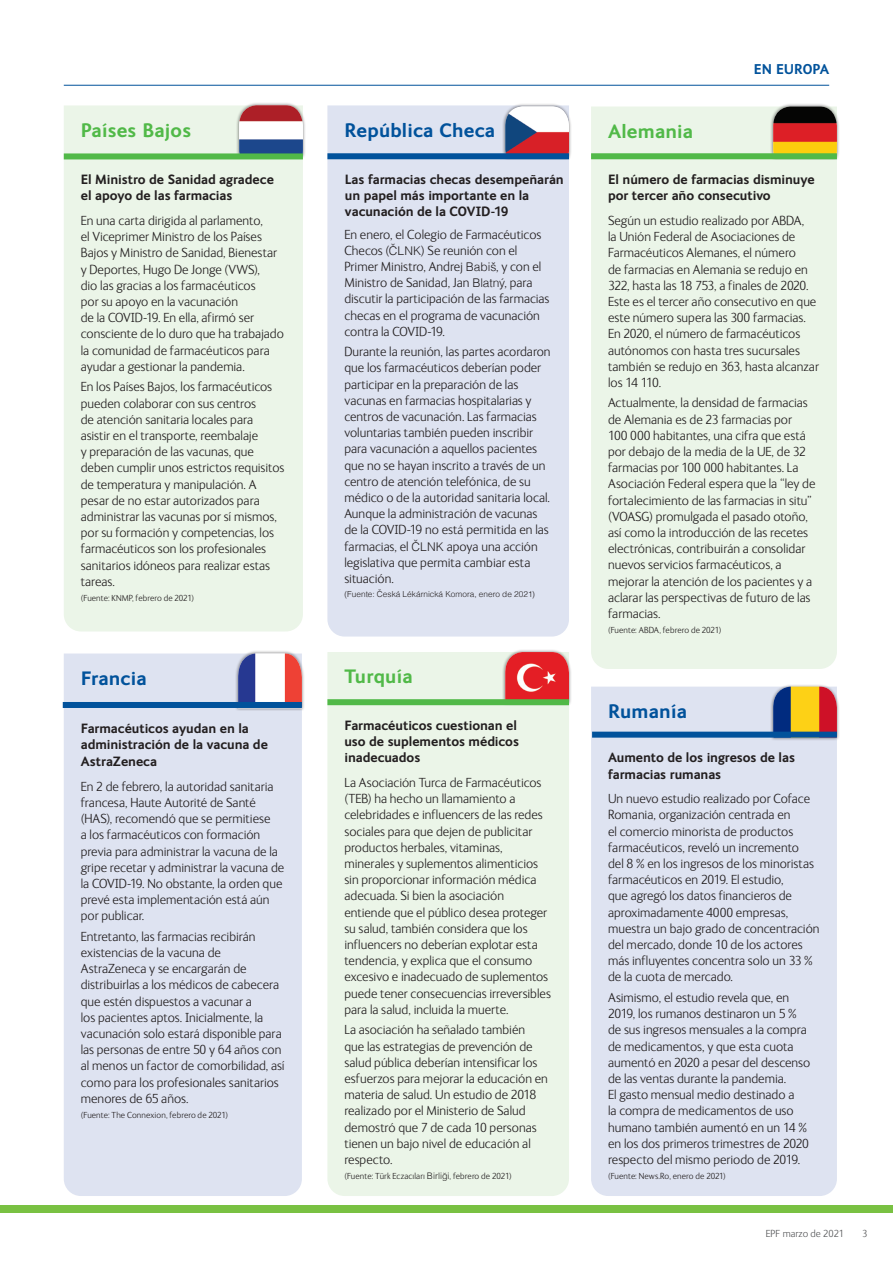
<style>
.page{position:relative;width:893px;height:1263px;background:#fff}
.page>*{position:absolute;margin:0;border:0;box-sizing:border-box;transform-origin:0 0}
.COUNTRY_HEADING_BLUE{font:700 19.5px "FS Ingrid";letter-spacing:.01em;color:#01529b}
.COUNTRY_HEADING_GREE{font:700 19.5px "FS Ingrid";letter-spacing:.01em;color:#51b948}
.t1{font:700 14.25px "FS Ingrid";letter-spacing:-.005em;color:#01529b}
.MAIN_BODY{font:300 13.5px/16.2px "FS Ingrid";color:#231f20}
.MAIN_BODY_BOLD{font:700 13.5px/16.2px "FS Ingrid";letter-spacing:-.005em;color:#231f20}
.t2{font:300 10.5px "FS Ingrid";color:#57585a}
.MAIN_BODY-2{font:300 9px "FS Ingrid";letter-spacing:.01em;color:#231f20}
.SOURCE{font:300 9px "FS Ingrid";letter-spacing:.015em;color:#231f20}
.SOURCE-2{font:300 8.25px "Helvetica";letter-spacing:.005em;color:#231f20}
.s1{font-family:"Helvetica";font-size:12px}
.s2{font-family:"Helvetica"}
</style>
<div class="page">
<hr style="left:64px;top:85px;width:765px;height:1px;background:#01529b">
<div style="left:0;top:1205px;width:893px;height:8px;background:#79c142"></div>
<div style="left:64px;top:653px;width:238px;height:543px;background:#dee3f1"></div>
<div style="left:235px;top:651px;width:70px;height:60px;background:#231f20;opacity:.5"></div>
<img style="left:238px;top:653px;width:64px;height:49px">
<div style="left:327px;top:652px;width:242px;height:544px;background:#ebf5e8"></div>
<div style="left:591px;top:106px;width:246px;height:563px;background:#ebf5e8"></div>
<div style="left:770px;top:104px;width:70px;height:56px;background:#231f20;opacity:.5"></div>
<img style="left:773px;top:106px;width:64px;height:47px">
<div style="left:591px;top:153px;width:246px;height:6px;background:#51b948"></div>
<div style="left:64px;top:105px;width:239px;height:526px;background:#ebf5e8"></div>
<div style="left:236px;top:102px;width:70px;height:57px;background:#231f20;opacity:.5"></div>
<img style="left:239px;top:105px;width:64px;height:48px">
<div style="left:64px;top:153px;width:239px;height:6px;background:#51b948"></div>
<div style="left:63px;top:702px;width:239px;height:6px;background:#01529b"></div>
<div style="left:591px;top:687px;width:246px;height:509px;background:#dee3f1"></div>
<div style="left:770px;top:684px;width:70px;height:56px;background:#231f20;opacity:.5"></div>
<img style="left:773px;top:687px;width:64px;height:45px">
<div style="left:592px;top:732px;width:245px;height:6px;background:#01529b"></div>
<div style="left:502px;top:649px;width:70px;height:57px;background:#231f20;opacity:.5"></div>
<img style="left:505px;top:652px;width:64px;height:47px">
<div style="left:327px;top:105px;width:242px;height:531px;background:#dee3f1"></div>
<div style="left:502px;top:104px;width:70px;height:56px;background:#231f20;opacity:.5"></div>
<img style="left:505px;top:106px;width:64px;height:47px">
<div style="left:327px;top:153px;width:242px;height:6px;background:#01529b"></div>
<div style="left:327px;top:699px;width:242px;height:6px;background:#51b948"></div>
<p class="COUNTRY_HEADING_GREE" style="left:81px;top:119px;width:112px">Países Bajos</p>
<p class="MAIN_BODY_BOLD" style="left:81px;top:171px;width:195px">El Ministro de Sanidad agradece el apoyo de las farmacias</p>
<p class="MAIN_BODY" style="left:81px;top:213px;width:205px">En una carta dirigida al parlamento,<br>el Viceprimer Ministro de los Países Bajos y Ministro de Sanidad, Bienestar y Deportes, Hugo De Jonge (VWS),<br>dio las gracias a los farmacéuticos<br>por su apoyo en la vacunación<br>de la COVID-19. En ella, afirmó ser consciente de lo duro que ha trabajado la comunidad de farmacéuticos para ayudar a gestionar la pandemia.</p>
<p class="MAIN_BODY" style="left:81px;top:379px;width:205px">En los Países Bajos, los farmacéuticos pueden colaborar con sus centros<br>de atención sanitaria locales para asistir en el transporte, reembalaje<br>y preparación de las vacunas, que deben cumplir unos estrictos requisitos de temperatura y manipulación. A pesar de no estar autorizados para administrar las vacunas por sí mismos, por su formación y competencias, los farmacéuticos son los profesionales sanitarios idóneos para realizar estas tareas.</p>
<p class="MAIN_BODY-2" style="left:81px;top:593px;width:115px">(Fuente: KNMP, febrero de 2021)</p>
<p class="COUNTRY_HEADING_BLUE" style="left:81px;top:667px;width:67px">Francia</p>
<p class="MAIN_BODY_BOLD" style="left:81px;top:720px;width:189px;line-height:16.6px">Farmacéuticos ayudan en la administración de la vacuna de<br>AstraZeneca</p>
<p class="MAIN_BODY" style="left:81px;top:778px;width:205px">En 2 de febrero, la autoridad sanitaria francesa, Haute Autorité de Santé (HAS), recomendó que se permitiese<br>a los farmacéuticos con formación previa para administrar la vacuna de la gripe recetar y administrar la vacuna de la COVID-19. No obstante, la orden que prevé esta implementación está aún por publicar.</p>
<p class="MAIN_BODY" style="left:81px;top:928px;width:206px">Entretanto, las farmacias recibirán existencias de la vacuna de AstraZeneca y se encargarán de distribuirlas a los médicos de cabecera que estén dispuestos a vacunar a<br>los pacientes aptos. Inicialmente, la vacunación solo estará disponible para las personas de entre 50 y 64 años con al menos un factor de comorbilidad, así como para los profesionales sanitarios menores de 65 años.</p>
<p class="SOURCE" style="left:81px;top:1110px;width:149px">(Fuente: The Connexion, febrero de 2021)</p>
<p class="COUNTRY_HEADING_BLUE" style="left:344px;top:119px;width:152px">República Checa</p>
<p class="MAIN_BODY_BOLD" style="left:345px;top:171px;width:220px">Las farmacias checas desempeñarán un papel más importante en la vacunación de la COVID-19</p>
<p class="MAIN_BODY" style="left:344px;top:226px;width:207px">En enero, el Colegio de Farmacéuticos Checos (<span class="s1">ČLNK</span>) Se reunión con el Primer Ministro, Andrej <span class="s1">Babiš</span>, y con el Ministro de Sanidad, Jan <span class="s1">Blatný</span>, para discutir la participación de las farmacias checas en el programa de vacunación contra la COVID-19.</p>
<p class="MAIN_BODY" style="left:344px;top:344px;width:208px">Durante la reunión, las partes acordaron que los farmacéuticos deberían poder participar en la preparación de las vacunas en farmacias hospitalarias y centros de vacunación. Las farmacias voluntarias también pueden inscribir para vacunación a aquellos pacientes que no se hayan inscrito a través de un centro de atención telefónica, de su médico o de la autoridad sanitaria local.<br>Aunque la administración de vacunas de la COVID-19 no está permitida en las farmacias, el <span class="s1">ČLNK</span> apoya una acción legislativa que permita cambiar esta situación.</p>
<p class="SOURCE-2" style="left:344px;top:587px;width:192px">(Fuente: Česká Lékárnická Komora, enero de 2021)</p>
<p class="COUNTRY_HEADING_GREE" style="left:344px;top:665px;width:70px">Turquía</p>
<p class="MAIN_BODY_BOLD" style="left:344px;top:717px;width:176px">Farmacéuticos cuestionan el uso de suplementos médicos inadecuados</p>
<p class="MAIN_BODY" style="left:344px;top:775px;width:208px">La Asociación Turca de Farmacéuticos (TEB) ha hecho un llamamiento a celebridades e influencers de las redes sociales para que dejen de publicitar productos herbales, vitaminas, minerales y suplementos alimenticios sin proporcionar información médica adecuada. Si bien la asociación entiende que el público desea proteger su salud, también considera que los influencers no deberían explotar esta tendencia, y explica que el consumo excesivo e inadecuado de suplementos puede tener consecuencias irreversibles para la salud, incluida la muerte.</p>
<p class="MAIN_BODY" style="left:344px;top:1022px;width:205px">La asociación ha señalado también que las estrategias de prevención de salud pública deberían intensificar los esfuerzos para mejorar la educación en materia de salud. Un estudio de 2018 realizado por el Ministerio de Salud demostró que 7 de cada 10 personas tienen un bajo nivel de educación al respecto.</p>
<p class="MAIN_BODY-2" style="left:344px;top:1171px;width:169px">(Fuente: Türk Eczacıları <span class="s2">Birliği</span>, febrero de 2021)</p>
<p class="t1" style="left:754px;top:61px;width:77px">EN EUROPA</p>
<p class="COUNTRY_HEADING_GREE" style="left:608px;top:120px;width:87px">Alemania</p>
<p class="MAIN_BODY_BOLD" style="left:608px;top:171px;width:208px">El número de farmacias disminuye por tercer año consecutivo</p>
<p class="MAIN_BODY" style="left:608px;top:213px;width:212px">Según un estudio realizado por ABDA,<br>la Unión Federal de Asociaciones de Farmacéuticos Alemanes, el número<br>de farmacias en Alemania se redujo en 322, hasta las 18 753, a finales de 2020.<br>Este es el tercer año consecutivo en que este número supera las 300 farmacias.<br>En 2020, el número de farmacéuticos autónomos con hasta tres sucursales también se redujo en 363, hasta alcanzar los 14 110.</p>
<p class="MAIN_BODY" style="left:608px;top:395px;width:209px">Actualmente, la densidad de farmacias de Alemania es de 23 farmacias por<br>100 000 habitantes, una cifra que está por debajo de la media de la UE, de 32 farmacias por 100 000 habitantes. La Asociación Federal espera que la “ley de fortalecimiento de las farmacias in situ” (VOASG) promulgada el pasado otoño, así como la introducción de las recetes electrónicas, contribuirán a consolidar nuevos servicios farmacéuticos, a mejorar la atención de los pacientes y a aclarar las perspectivas de futuro de las farmacias.</p>
<p class="MAIN_BODY-2" style="left:608px;top:625px;width:115px">(Fuente: ABDA, febrero de 2021)</p>
<p class="COUNTRY_HEADING_BLUE" style="left:608px;top:700px;width:80px">Rumanía</p>
<p class="MAIN_BODY_BOLD" style="left:608px;top:750px;width:188px">Aumento de los ingresos de las farmacias rumanas</p>
<p class="MAIN_BODY" style="left:608px;top:791px;width:213px">Un nuevo estudio realizado por Coface Romania, organización centrada en<br>el comercio minorista de productos farmacéuticos, reveló un incremento<br>del 8 % en los ingresos de los minoristas farmacéuticos en 2019. El estudio,<br>que agregó los datos financieros de aproximadamente 4000 empresas, muestra un bajo grado de concentración del mercado, donde 10 de los actores más influyentes concentra solo un 33 % de la cuota de mercado.</p>
<p class="MAIN_BODY" style="left:608px;top:989px;width:204px">Asimismo, el estudio revela que, en 2019, los rumanos destinaron un 5 % de sus ingresos mensuales a la compra de medicamentos, y que esta cuota aumentó en 2020 a pesar del descenso de las ventas durante la pandemia.<br>El gasto mensual medio destinado a<br>la compra de medicamentos de uso humano también aumentó en un 14 % en los dos primeros trimestres de 2020 respecto del mismo periodo de 2019.</p>
<p class="MAIN_BODY-2" style="left:608px;top:1171px;width:119px">(Fuente: News.Ro, enero de 2021)</p>
<p class="t2" style="left:766px;top:1228px;width:80px">EPF marzo de 2021</p>
<p class="t2" style="left:862px;top:1228px;width:7px">3</p>
</div>
